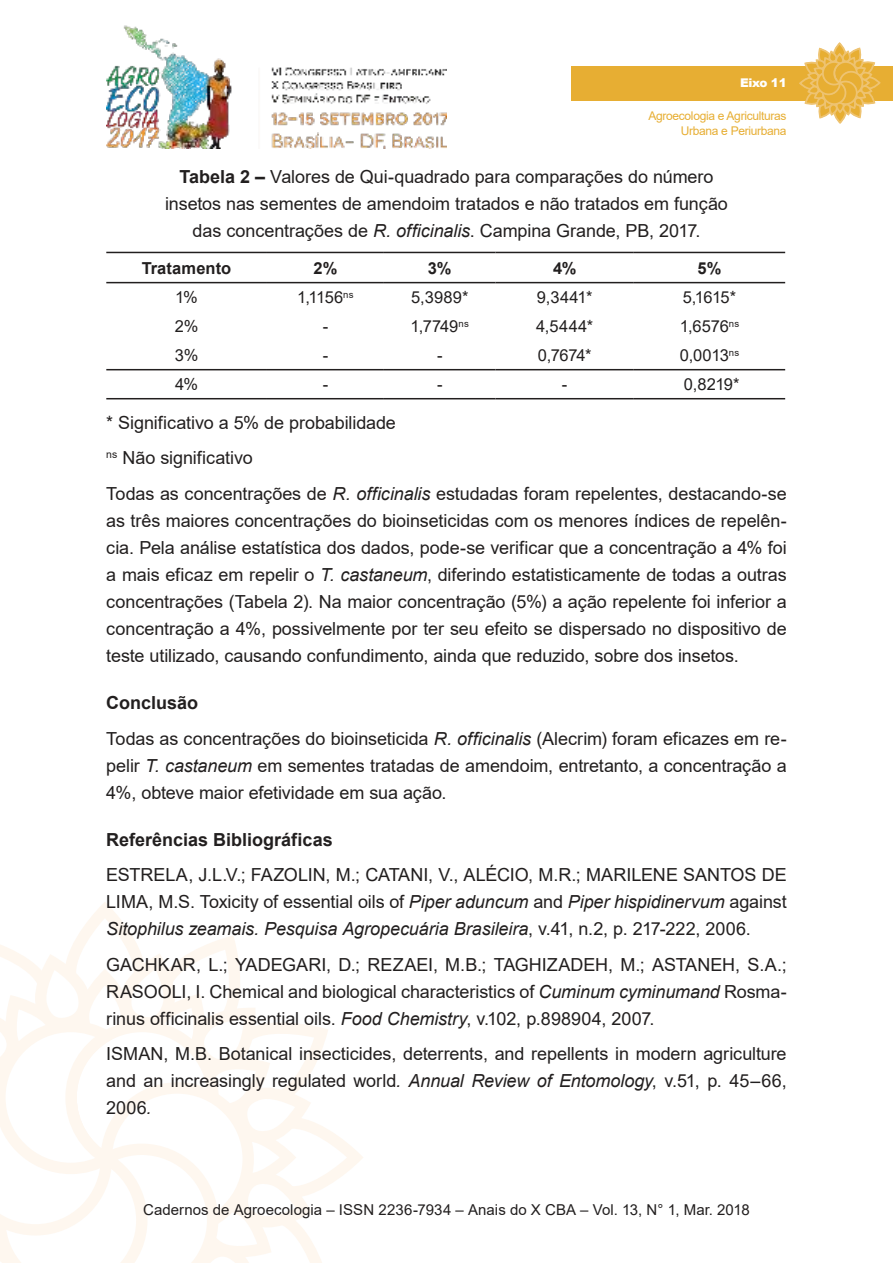
<style>
.page{position:relative;width:893px;height:1263px;background:#fff}
.page>*{position:absolute;margin:0;border:0;box-sizing:border-box;transform-origin:0 0}
.t1{font:18px/27px "Arial";letter-spacing:-.005em;color:#221f1f;text-align:justify}
.t2{font:700 18px "Arial";color:#221f1f}
.t3{font:16.5px "Arial";letter-spacing:-.01em;color:#221f1f}
.t4{font:700 16.5px "Arial";letter-spacing:.005em;color:#221f1f}
.t5{font:15px "Arial";letter-spacing:.005em;color:#221f1f}
.t6{font:12px/14.4px "Arial";letter-spacing:-.025em;color:#e7ae33;text-align:right}
.t7{font:900 12px "Arial";letter-spacing:-.025em;color:#fff}
.s1{font-weight:700}
.s2{font-style:italic}
</style>
<div class="page">
<img style="left:106px;top:25px;width:340px;height:124px">
<svg style="left:0;top:910px;width:363px;height:353px"></svg>
<div style="left:571px;top:66px;width:322px;height:34px;background:#e7ae33"></div>
<svg style="left:798px;top:43px;width:83px;height:81px"></svg>
<hr style="left:106px;top:252px;width:161px;height:1px;background:#221f1f">
<hr style="left:267px;top:252px;width:117px;height:1px;background:#221f1f">
<hr style="left:384px;top:252px;width:112px;height:1px;background:#221f1f">
<hr style="left:496px;top:252px;width:138px;height:1px;background:#221f1f">
<hr style="left:634px;top:252px;width:151px;height:1px;background:#221f1f">
<hr style="left:106px;top:282px;width:161px;height:1px;background:#221f1f">
<hr style="left:267px;top:282px;width:117px;height:1px;background:#221f1f">
<hr style="left:384px;top:282px;width:112px;height:1px;background:#221f1f">
<hr style="left:496px;top:282px;width:138px;height:1px;background:#221f1f">
<hr style="left:634px;top:282px;width:151px;height:1px;background:#221f1f">
<hr style="left:106px;top:369px;width:161px;height:1px;background:#221f1f">
<hr style="left:267px;top:369px;width:117px;height:1px;background:#221f1f">
<hr style="left:384px;top:369px;width:112px;height:1px;background:#221f1f">
<hr style="left:496px;top:369px;width:138px;height:1px;background:#221f1f">
<hr style="left:634px;top:369px;width:151px;height:1px;background:#221f1f">
<hr style="left:106px;top:398px;width:161px;height:1px;background:#221f1f">
<hr style="left:267px;top:398px;width:117px;height:1px;background:#221f1f">
<hr style="left:384px;top:398px;width:112px;height:1px;background:#221f1f">
<hr style="left:496px;top:398px;width:138px;height:1px;background:#221f1f">
<hr style="left:634px;top:398px;width:151px;height:1px;background:#221f1f">
<p class="t7" style="left:740px;top:76px;width:48px">Eixo 11</p>
<p class="t6" style="left:648px;top:110px;width:140px">Agroecologia e Agriculturas<br>Urbana e Periurbana</p>
<p class="t1" style="left:165px;top:165px;width:564px;text-align:center"><span class="s1">Tabela 2 –</span> Valores de Qui-quadrado para comparações do número insetos nas sementes de amendoim tratados e não tratados em função das concentrações de <span class="s2">R. officinalis</span>. Campina Grande, PB, 2017.</p>
<p class="t4" style="left:142px;top:262px;width:91px">Tratamento</p>
<p class="t4" style="left:313px;top:262px;width:25px">2%</p>
<p class="t4" style="left:428px;top:262px;width:25px">3%</p>
<p class="t4" style="left:553px;top:262px;width:25px">4%</p>
<p class="t4" style="left:698px;top:262px;width:25px">5%</p>
<p class="t3" style="left:175px;top:291px;width:24px">1%</p>
<p class="t3" style="left:297px;top:291px;width:58px">1,1156<sup>ns</sup></p>
<p class="t3" style="left:411px;top:291px;width:59px">5,3989*</p>
<p class="t3" style="left:537px;top:291px;width:57px">9,3441*</p>
<p class="t3" style="left:683px;top:291px;width:55px">5,1615*</p>
<p class="t3" style="left:175px;top:320px;width:25px">2%</p>
<p class="t3" style="left:323px;top:320px;width:7px">-</p>
<p class="t3" style="left:410px;top:320px;width:60px">1,7749<sup>ns</sup></p>
<p class="t3" style="left:536px;top:320px;width:59px">4,5444*</p>
<p class="t3" style="left:680px;top:320px;width:61px">1,6576<sup>ns</sup></p>
<p class="t3" style="left:175px;top:349px;width:25px">3%</p>
<p class="t3" style="left:323px;top:349px;width:7px">-</p>
<p class="t3" style="left:437px;top:349px;width:7px">-</p>
<p class="t3" style="left:538px;top:349px;width:55px">0,7674*</p>
<p class="t3" style="left:680px;top:349px;width:61px">0,0013<sup>ns</sup></p>
<p class="t3" style="left:175px;top:378px;width:25px">4%</p>
<p class="t3" style="left:323px;top:378px;width:7px">-</p>
<p class="t3" style="left:437px;top:378px;width:7px">-</p>
<p class="t3" style="left:562px;top:378px;width:7px">-</p>
<p class="t3" style="left:684px;top:378px;width:57px">0,8219*</p>
<p class="t1" style="left:106px;top:406px;width:682px;line-height:35.5px;text-align:left">* Significativo a 5% de probabilidade<br><sup>ns</sup> Não significativo<br>Todas as concentrações de <span class="s2">R. officinalis</span> estudadas foram repelentes, destacando-se</p>
<p class="t1" style="left:106px;top:509px;width:682px">as três maiores concentrações do bioinseticidas com os menores índices de repelên&shy;cia. Pela análise estatística dos dados, pode-se verificar que a concentração a 4% foi a mais eficaz em repelir o <span class="s2">T. castaneum</span>, diferindo estatisticamente de todas a outras concentrações (Tabela 2). Na maior concentração (5%) a ação repelente foi inferior a concentração a 4%, possivelmente por ter seu efeito se dispersado no dispositivo de teste utilizado, causando confundimento, ainda que reduzido, sobre dos insetos.</p>
<p class="t1" style="left:106px;top:687px;width:682px;line-height:35.5px"><span class="s1">Conclusão<br></span>Todas as concentrações do bioinseticida <span class="s2">R. officinalis</span> (Alecrim) foram eficazes em re-</p>
<p class="t1" style="left:106px;top:753px;width:682px">pelir <span class="s2">T. castaneum</span> em sementes tratadas de amendoim, entretanto, a concentração a<br>4%, obteve maior efetividade em sua ação.</p>
<p class="t2" style="left:106px;top:833px;width:228px">Referências Bibliográficas</p>
<p class="t1" style="left:106px;top:863px;width:682px">ESTRELA, J.L.V.; FAZOLIN, M.; CATANI, V., ALÉCIO, M.R.; MARILENE SANTOS DE LIMA, M.S. Toxicity of essential oils of <span class="s2">Piper aduncum</span> and <span class="s2">Piper hispidinervum</span> against <span class="s2">Sitophilus zeamais. Pesquisa Agropecuária Brasileira</span>, v.41, n.2, p. 217-222, 2006.</p>
<p class="t1" style="left:106px;top:952px;width:682px">GACHKAR, L.; YADEGARI, D.; REZAEI, M.B.; TAGHIZADEH, M.; ASTANEH, S.A.; RASOOLI, I. Chemical and biological characteristics of <span class="s2">Cuminum cyminumand</span> Rosma&shy;rinus officinalis essential oils. <span class="s2">Food Chemistry</span>, v.102, p.898904, 2007.</p>
<p class="t1" style="left:106px;top:1042px;width:682px">ISMAN, M.B. Botanical insecticides, deterrents, and repellents in modern agriculture and an increasingly regulated world<span class="s2">. Annual Review of Entomology</span>, v.51, p. 45<span class="s2">–</span>66, 2006<span class="s2">.</span></p>
<p class="t5" style="left:143px;top:1204px;width:608px">Cadernos de Agroecologia – ISSN 2236-7934 – Anais do X CBA – Vol. 13, N° 1, Mar. 2018</p>
</div>
